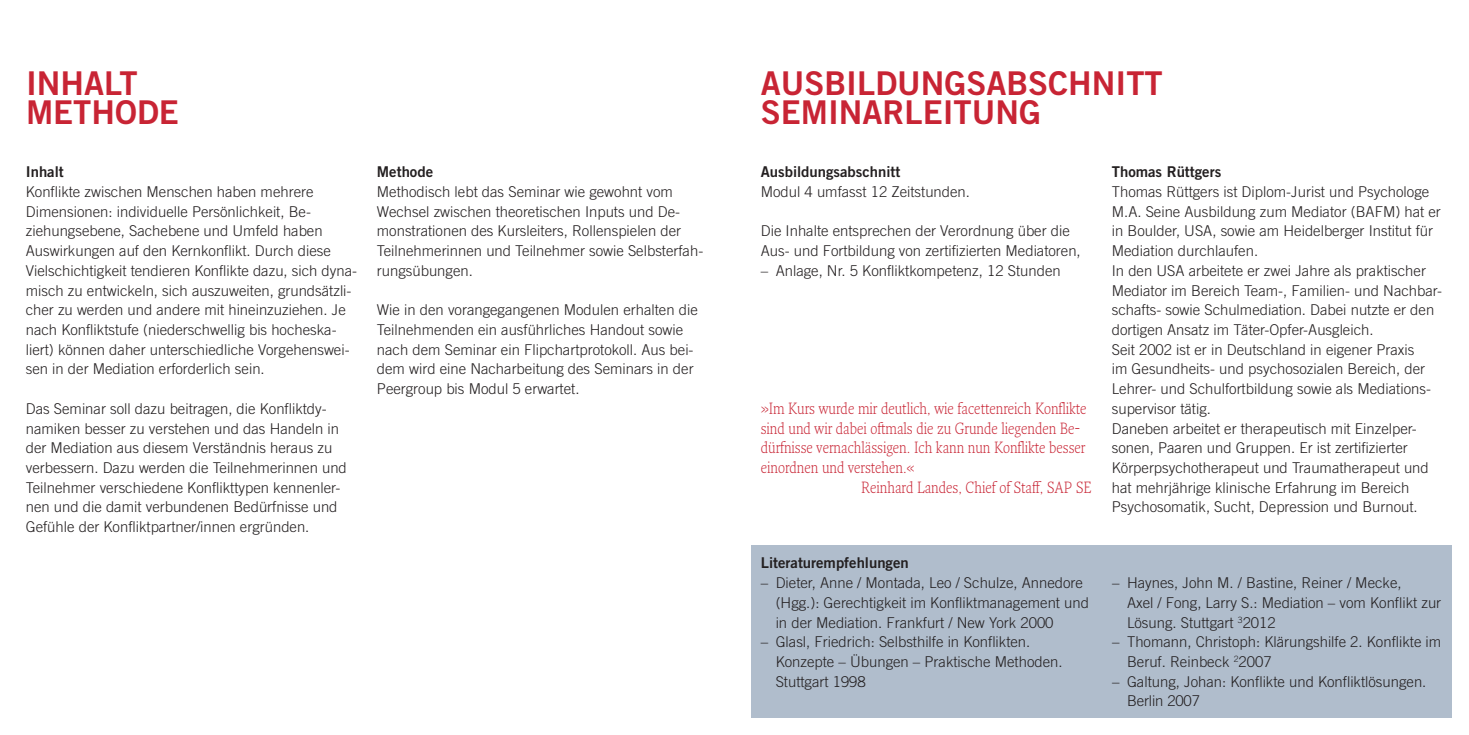
<style>
.page{position:relative;width:1469px;height:735px;background:#fff}
.page>*{position:absolute;margin:0;border:0;box-sizing:border-box;transform-origin:0 0}
._03_Trade_Gothic_Lt{font:32.73px/29.2px "Trade Gothic LT Std Bd 2";color:#c82434}
.Zitat{font:300 15.75px/19.6px "Fresco Pro";color:#c82434;scale:.92 1}
._00_Fließtext_Trade{font:300 14.88px/19.6px "Trade Gothic LT Std";color:#231f20}
._05_Trade_Gothic_LT{font:300 14.88px/19.6px "Trade Gothic LT Std";color:#231f20}
._05_Trade_Gothic_LT-2{font:14.88px "Trade Gothic LT Std Bd 2";color:#231f20}
._04_Trade_Gothic_LD{font:14.88px "Trade Gothic LT Std Bd 2";color:#231f20}
</style>
<div class="page">
<div style="left:751px;top:544px;width:700px;height:173px;background:#b0bdcc"></div>
<p class="_03_Trade_Gothic_Lt" style="left:26px;top:68px;width:154px">INHALT<br>METHODE</p>
<p class="_05_Trade_Gothic_LT-2" style="left:26px;top:163px;width:40px">Inhalt</p>
<p class="_00_Fließtext_Trade" style="left:26px;top:182px;width:333px">Konflikte zwischen Menschen haben mehrere Dimensionen: individuelle Persönlichkeit, Be&shy;ziehungsebene, Sachebene und Umfeld haben Auswirkungen auf den Kernkonflikt. Durch diese Vielschichtigkeit tendieren Konflikte dazu, sich dyna&shy;misch zu entwickeln, sich auszuweiten, grundsätzli&shy;cher zu werden und andere mit hineinzuziehen. Je nach Konfliktstufe (niederschwellig bis hocheska&shy;liert) können daher unterschiedliche Vorgehenswei&shy;sen in der Mediation erforderlich sein.</p>
<p class="_00_Fließtext_Trade" style="left:26px;top:398px;width:322px">Das Seminar soll dazu beitragen, die Konfliktdy&shy;namiken besser zu verstehen und das Handeln in der Mediation aus diesem Verständnis heraus zu verbessern. Dazu werden die Teilnehmerinnen und Teilnehmer verschiedene Konflikttypen kennenler&shy;nen und die damit verbundenen Bedürfnisse und Gefühle der Konfliktpartner/innen ergründen.</p>
<p class="_05_Trade_Gothic_LT-2" style="left:377px;top:163px;width:58px">Methode</p>
<p class="_00_Fließtext_Trade" style="left:377px;top:182px;width:328px">Methodisch lebt das Seminar wie gewohnt vom Wechsel zwischen theoretischen Inputs und De&shy;monstrationen des Kursleiters, Rollenspielen der Teilnehmerinnen und Teilnehmer sowie Selbsterfah&shy;rungsübungen.</p>
<p class="_00_Fließtext_Trade" style="left:377px;top:300px;width:322px">Wie in den vorangegangenen Modulen erhalten die Teilnehmenden ein ausführliches Handout sowie nach dem Seminar ein Flipchartprotokoll. Aus bei&shy;dem wird eine Nacharbeitung des Seminars in der Peergroup bis Modul 5 erwartet.</p>
<p class="_03_Trade_Gothic_Lt" style="left:760px;top:68px;width:403px">AUSBILDUNGSABSCHNITT<br>SEMINARLEITUNG</p>
<p class="_05_Trade_Gothic_LT-2" style="left:760px;top:163px;width:141px">Ausbildungsabschnitt</p>
<p class="_00_Fließtext_Trade" style="left:760px;top:182px;width:211px">Modul 4 umfasst 12 Zeitstunden.</p>
<p class="_00_Fließtext_Trade" style="left:760px;top:221px;width:321px">Die Inhalte entsprechen der Verordnung über die<br>Aus- und Fortbildung von zertifizierten Mediatoren,</p>
<p class="_00_Fließtext_Trade" style="left:760px;top:260px;width:301px">– Anlage, Nr. 5 Konfliktkompetenz, 12 Stunden</p>
<p class="Zitat" style="left:760px;top:398px;width:355px">»Im Kurs wurde mir deutlich, wie facettenreich Konflikte sind und wir dabei oftmals die zu Grunde liegenden Be&shy;dürfnisse vernachlässigen. Ich kann nun Konflikte besser einordnen und verstehen.«</p>
<p class="Zitat" style="left:861px;top:476px;width:252px">Reinhard Landes, Chief of Staff, SAP SE</p>
<p class="_04_Trade_Gothic_LD" style="left:760px;top:553px;width:149px">Literaturempfehlungen</p>
<p class="_00_Fließtext_Trade" style="left:775px;top:572px;width:315px;text-indent:-15px">– Dieter, Anne / Montada, Leo / Schulze, Annedore (Hgg.): Gerechtigkeit im Konfliktmanagement und in der Mediation. Frankfurt / New York 2000</p>
<p class="_00_Fließtext_Trade" style="left:775px;top:631px;width:288px;text-indent:-15px">– Glasl, Friedrich: Selbsthilfe in Konflikten.<br>Konzepte – Übungen – Praktische Methoden.<br>Stuttgart 1998</p>
<p class="_05_Trade_Gothic_LT-2" style="left:1111px;top:163px;width:111px">Thomas Rüttgers</p>
<p class="_05_Trade_Gothic_LT" style="left:1111px;top:182px;width:330px">Thomas Rüttgers ist Diplom-Jurist und Psychologe M.A. Seine Ausbildung zum Mediator (BAFM) hat er in Boulder, USA, sowie am Heidelberger Institut für Mediation durchlaufen.</p>
<p class="_05_Trade_Gothic_LT" style="left:1111px;top:260px;width:332px">In den USA arbeitete er zwei Jahre als praktischer Mediator im Bereich Team-, Familien- und Nachbar&shy;schafts- sowie Schulmediation. Dabei nutzte er den dortigen Ansatz im Täter-Opfer-Ausgleich.</p>
<p class="_05_Trade_Gothic_LT" style="left:1111px;top:339px;width:321px">Seit 2002 ist er in Deutschland in eigener Praxis im Gesundheits- und psychosozialen Bereich, der Lehrer- und Schulfortbildung sowie als Mediations&shy;supervisor tätig.</p>
<p class="_05_Trade_Gothic_LT" style="left:1111px;top:418px;width:318px">Daneben arbeitet er therapeutisch mit Einzelper&shy;sonen, Paaren und Gruppen. Er ist zertifizierter Körperpsychotherapeut und Traumatherapeut und hat mehrjährige klinische Erfahrung im Bereich Psychosomatik, Sucht, Depression und Burnout.</p>
<p class="_00_Fließtext_Trade" style="left:1127px;top:572px;width:316px;text-indent:-15px">– Haynes, John M. / Bastine, Reiner / Mecke,<br>Axel / Fong, Larry S.: Mediation – vom Konflikt zur<br>Lösung. Stuttgart <sup>3</sup>2012</p>
<p class="_00_Fließtext_Trade" style="left:1127px;top:631px;width:316px;text-indent:-15px">– Thomann, Christoph: Klärungshilfe 2. Konflikte im<br>Beruf. Reinbeck <sup>2</sup>2007</p>
<p class="_00_Fließtext_Trade" style="left:1127px;top:671px;width:301px;text-indent:-15px">– Galtung, Johan: Konflikte und Konfliktlösungen.<br>Berlin 2007</p>
</div>
